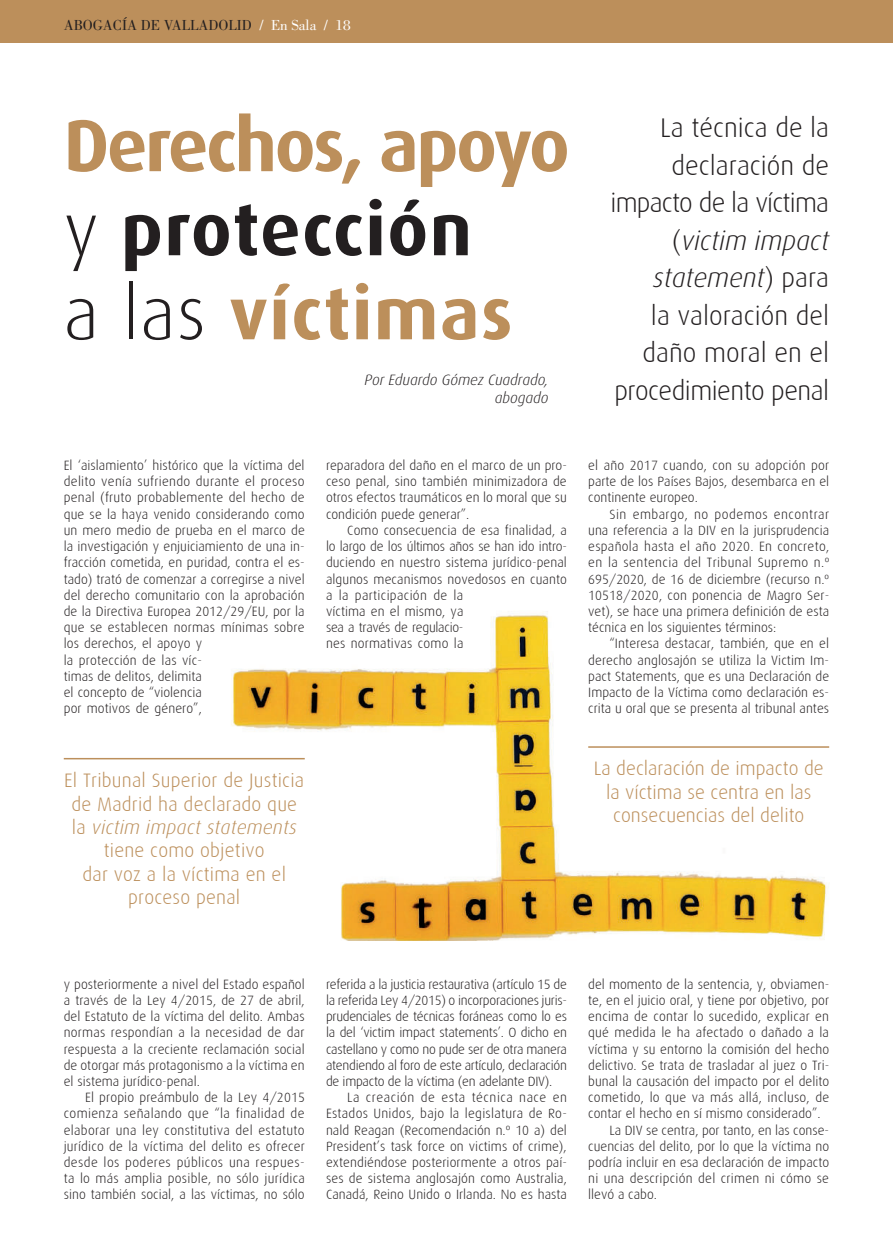
<style>
.page{position:relative;width:893px;height:1255px;background:#fff}
.page>*{position:absolute;margin:0;border:0;box-sizing:border-box;transform-origin:0 0}
.t1{font:700 73.5px/84px "Dax";letter-spacing:.01em;color:#bc8f5b}
.t2{font:300 27px/37.5px "Dax";color:#231f20;text-align:right}
.t3{font:300 19.5px/23.4px "Dax";letter-spacing:.01em;color:#bc8f5b;text-align:center}
.t4{font:italic 300 15px/18px "Dax";color:#231f20;text-align:right}
.t5{font:15px "Bodoni Std";color:#231f20}
.t6{font:300 13.5px/16.2px "Dax";color:#231f20;text-align:justify}
.t7{font:300 13.5px "Dax";letter-spacing:.02em;color:#231f20}
.s1{color:#fff}
.s2{font-weight:300;color:#231f20}
.s3{color:#231f20}
.s4{font-style:italic}
</style>
<div class="page">
<img style="left:203px;top:612px;width:626px;height:328px">
<div style="left:0;top:0;width:893px;height:43px;background:#bc8f5b"></div>
<hr style="left:588px;top:746px;width:241px;height:1px;background:#bc8f5b">
<hr style="left:64px;top:758px;width:241px;height:1px;background:#bc8f5b">
<p class="t5" style="left:64px;top:17px;width:288px">ABOGACÍA DE VALLADOLID <span class="s1">/ En Sala / 18</span></p>
<h1 class="t1" style="left:64px;top:104px;width:507px">Derechos, apoyo <span class="s2">y</span> <span class="s3">protección<br></span><span class="s2">a las</span> víctimas</h1>
<p class="t4" style="left:365px;top:370px;width:185px">Por Eduardo Gómez Cuadrado, abogado</p>
<p class="t6" style="left:64px;top:457px;width:243px;text-align:left">El ‘aislamiento’ histórico que la víctima del delito venía sufriendo durante el proceso penal (fruto probablemente del hecho de que se la haya venido considerando como un mero medio de prueba en el marco de la investigación y enjuiciamiento de una in&shy;fracción cometida, en puridad, contra el es&shy;tado) trató de comenzar a corregirse a nivel del derecho comunitario con la aprobación de la Directiva Europea 2012/29/EU, por la que se establecen normas mínimas sobre los derechos, el apoyo y<br>la protección de las víc-<br>timas de delitos, delimita<br>el concepto de “violencia<br>por motivos de género”,</p>
<h3 class="t3" style="left:64px;top:768px;width:241px">El Tribunal Superior de Justicia de Madrid ha declarado que la <span class="s4">victim impact statements </span>tiene como objetivo<br>dar voz a la víctima en el proceso penal</h3>
<p class="t6" style="left:326px;top:457px;width:242px">reparadora del daño en el marco de un pro&shy;ceso penal, sino también minimizadora de otros efectos traumáticos en lo moral que su condición puede generar”.</p>
<p class="t6" style="left:326px;top:522px;width:242px;text-align:left;text-indent:21px">Como consecuencia de esa finalidad, a lo largo de los últimos años se han ido intro&shy;duciendo en nuestro sistema jurídico-penal algunos mecanismos novedosos en cuanto a la participación de la<br>víctima en el mismo, ya<br>sea a través de regulacio-<br>nes normativas como la</p>
<h2 class="t2" style="left:610px;top:109px;width:220px">La técnica de la declaración de impacto de la víctima (<span class="s4">victim impact statement</span>) para<br>la valoración del daño moral en el procedimiento penal</h2>
<p class="t6" style="left:588px;top:457px;width:242px">el año 2017 cuando, con su adopción por parte de los Países Bajos, desembarca en el continente europeo.</p>
<p class="t6" style="left:588px;top:506px;width:243px;text-indent:21px">Sin embargo, no podemos encontrar una referencia a la DIV en la jurisprudencia española hasta el año 2020. En concreto, en la sentencia del Tribunal Supremo n.º 695/2020, de 16 de diciembre (recurso n.º 10518/2020, con ponencia de Magro Ser&shy;vet), se hace una primera definición de esta técnica en los siguientes términos:</p>
<p class="t6" style="left:588px;top:635px;width:242px;text-indent:21px">“Interesa destacar, también, que en el derecho anglosajón se utiliza la Victim Im&shy;pact Statements, que es una Declaración de Impacto de la Víctima como declaración es&shy;crita u oral que se presenta al tribunal antes</p>
<h3 class="t3" style="left:594px;top:757px;width:232px">La declaración de impacto de la víctima se centra en las consecuencias del delito</h3>
<p class="t6" style="left:64px;top:976px;width:243px">y posteriormente a nivel del Estado español a través de la Ley 4/2015, de 27 de abril, del Estatuto de la víctima del delito. Ambas normas respondían a la necesidad de dar respuesta a la creciente reclamación social de otorgar más protagonismo a la víctima en el sistema jurídico-penal.</p>
<p class="t6" style="left:64px;top:1089px;width:243px;text-indent:21px">El propio preámbulo de la Ley 4/2015 comienza señalando que “la finalidad de elaborar una ley constitutiva del estatuto jurídico de la víctima del delito es ofrecer desde los poderes públicos una respues&shy;ta lo más amplia posible, no sólo jurídica sino también social, a las víctimas, no sólo</p>
<p class="t6" style="left:326px;top:976px;width:242px">referida a la justicia restaurativa (artículo 15 de la referida Ley 4/2015) o incorporaciones juris&shy;prudenciales de técnicas foráneas como lo es la del ‘victim impact statements’. O dicho en castellano y como no pude ser de otra manera atendiendo al foro de este artículo, declaración de impacto de la víctima (en adelante DIV).</p>
<p class="t6" style="left:326px;top:1089px;width:243px;text-indent:21px">La creación de esta técnica nace en Estados Unidos, bajo la legislatura de Ro&shy;nald Reagan (Recomendación n.º 10 a) del President’s task force on victims of crime), extendiéndose posteriormente a otros paí&shy;ses de sistema anglosajón como Australia, Canadá, Reino Unido o Irlanda. No es hasta</p>
<p class="t6" style="left:588px;top:976px;width:242px">del momento de la sentencia, y, obviamen-</p>
<p class="t6" style="left:588px;top:992px;width:242px">te, en el juicio oral, y tiene por objetivo, por</p>
<p class="t6" style="left:588px;top:1008px;width:242px">encima de contar lo sucedido, explicar en</p>
<p class="t6" style="left:588px;top:1024px;width:242px">qué medida le ha afectado o dañado a la</p>
<p class="t6" style="left:588px;top:1040px;width:242px">víctima y su entorno la comisión del hecho</p>
<p class="t6" style="left:588px;top:1057px;width:242px">delictivo. Se trata de trasladar al juez o Tri-</p>
<p class="t6" style="left:588px;top:1073px;width:242px">bunal la causación del impacto por el delito</p>
<p class="t7" style="left:588px;top:1090px;width:242px">cometido, lo que va más allá, incluso, de</p>
<p class="t6" style="left:588px;top:1105px;width:234px">contar el hecho en sí mismo considerado”.</p>
<p class="t6" style="left:609px;top:1121px;width:221px">La DIV se centra, por tanto, en las conse-</p>
<p class="t6" style="left:588px;top:1138px;width:242px">cuencias del delito, por lo que la víctima no</p>
<p class="t6" style="left:588px;top:1154px;width:242px">podría incluir en esa declaración de impacto</p>
<p class="t6" style="left:588px;top:1170px;width:242px">ni una descripción del crimen ni cómo se</p>
<p class="t6" style="left:588px;top:1186px;width:70px">llevó a cabo.</p>
</div>
